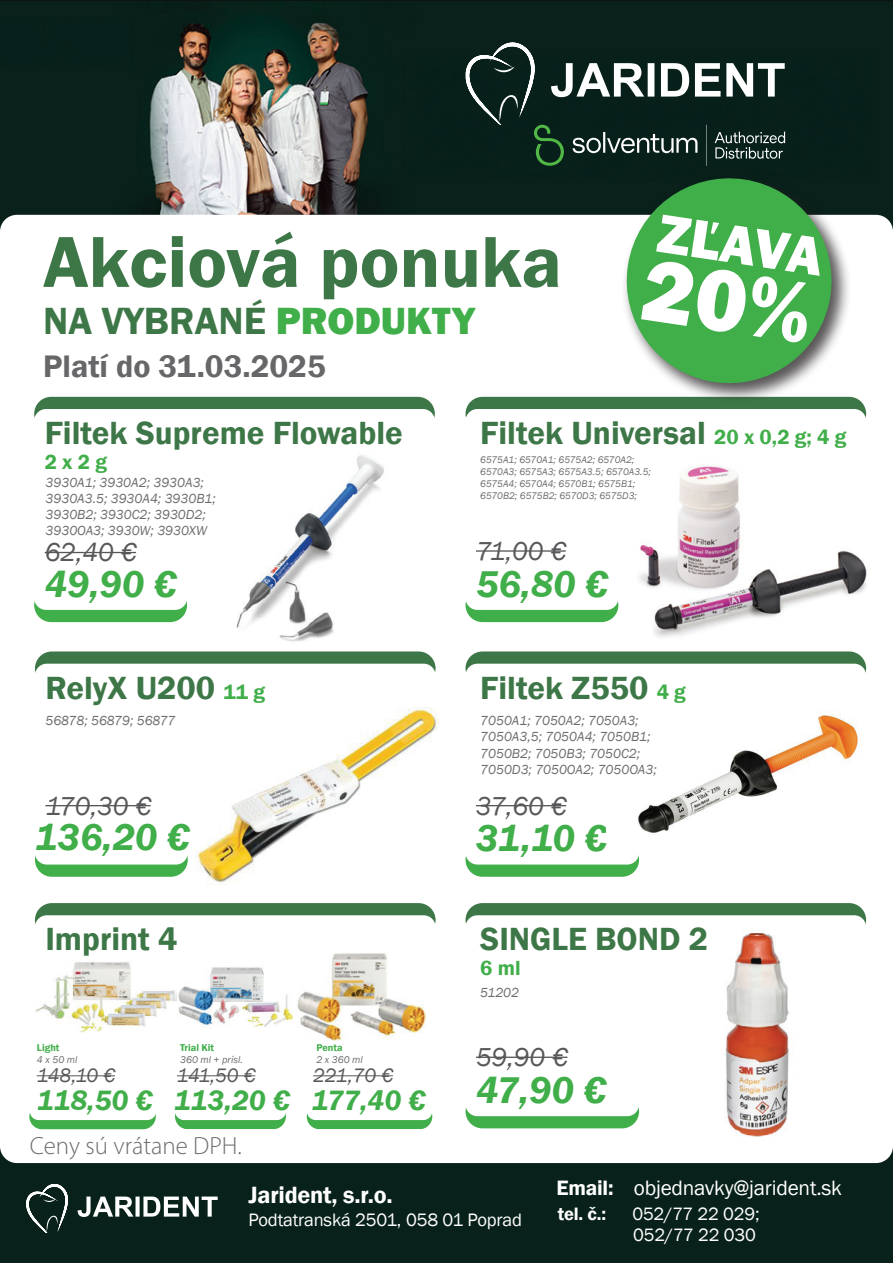
<style>
.page{position:relative;width:893px;height:1263px;background:#fff}
.page>*{position:absolute;margin:0;border:0;box-sizing:border-box;transform-origin:0 0}
.t1{font:600 74.7px "Franklin Gothic";color:#3e7747}
.t2{font:800 56.1px "Franklin Gothic";color:#fff}
.t3{font:600 39px "Franklin Gothic";color:#3e7747}
.t4{font:italic 600 38.25px "Franklin Gothic";color:#40ae49}
.t5{font:600 33px "Franklin Gothic";color:#3e7747}
.t6{font:600 32.1px "Franklin Gothic";color:#67676a}
.t7{font:italic 600 28.8px "Franklin Gothic";color:#40ae49}
.t8{font:italic 26.7px "Franklin Gothic";color:#57585a}
.t9{font:300 24.9px "Myriad Pro";color:#6c6d70}
.t10{font:600 24.15px "Franklin Gothic";letter-spacing:-.01em;color:#fff}
.t11{font:21.3px "Franklin Gothic";letter-spacing:-.01em;color:#fff}
.t12{font:600 21px "Franklin Gothic";color:#40ae49}
.t13{font:italic 19.95px "Franklin Gothic";letter-spacing:-.035em;color:#57585a}
.t14{font:18.45px "Franklin Gothic";letter-spacing:-.01em;color:#fff}
.t15{font:600 18.45px "Franklin Gothic";color:#fff}
.t16{font:italic 13.5px/16.2px "Franklin Gothic";color:#6c6d70}
.t17{font:italic 10.2px "Franklin Gothic";color:#6c6d70}
.t18{font:600 10.2px "Franklin Gothic";color:#40ae49}
.t19{font:italic 9.9px/11.9px "Franklin Gothic";color:#6c6d70}
.s1{font-weight:800;color:#40ae49}
.s2{font-size:21px;color:#40ae49}
.s3{font-weight:600}
</style>
<div class="page">
<div style="left:34px;top:588px;width:153px;height:34px;background:#40ae49;border-radius:17px"></div>
<div style="left:35px;top:843px;width:153px;height:34px;background:#40ae49;border-radius:17px"></div>
<div style="left:466px;top:588px;width:152px;height:34px;background:#40ae49;border-radius:17px"></div>
<div style="left:465px;top:843px;width:174px;height:34px;background:#40ae49;border-radius:17px"></div>
<div style="left:466px;top:1094px;width:173px;height:34px;background:#40ae49;border-radius:17px"></div>
<div style="left:175px;top:1104px;width:111px;height:25px;background:#40ae49;border-radius:13px"></div>
<div style="left:307px;top:1104px;width:125px;height:25px;background:#40ae49;border-radius:13px"></div>
<div style="left:34px;top:586px;width:153px;height:24px;background:#fff;border-radius:12px"></div>
<div style="left:35px;top:841px;width:153px;height:23px;background:#fff;border-radius:12px"></div>
<div style="left:466px;top:586px;width:152px;height:24px;background:#fff;border-radius:12px"></div>
<div style="left:465px;top:841px;width:174px;height:23px;background:#fff;border-radius:12px"></div>
<div style="left:466px;top:1092px;width:173px;height:24px;background:#fff;border-radius:12px"></div>
<div style="left:175px;top:1102px;width:111px;height:18px;background:#fff;border-radius:9px"></div>
<div style="left:307px;top:1102px;width:125px;height:18px;background:#fff;border-radius:9px"></div>
<div style="left:0;top:1147px;width:893px;height:116px;background:#08211a"></div>
<div style="left:34px;top:397px;width:401px;height:34px;background:#3e7747;border-radius:17px"></div>
<div style="left:35px;top:651px;width:401px;height:34px;background:#3e7747;border-radius:17px"></div>
<div style="left:35px;top:903px;width:401px;height:34px;background:#3e7747;border-radius:17px"></div>
<div style="left:34px;top:409px;width:401px;height:24px;background:#fff;border-radius:12px"></div>
<div style="left:35px;top:664px;width:401px;height:23px;background:#fff;border-radius:12px"></div>
<div style="left:35px;top:915px;width:401px;height:24px;background:#fff;border-radius:12px"></div>
<div style="left:466px;top:397px;width:400px;height:34px;background:#3e7747;border-radius:17px"></div>
<div style="left:465px;top:651px;width:401px;height:34px;background:#3e7747;border-radius:17px"></div>
<div style="left:465px;top:903px;width:401px;height:34px;background:#3e7747;border-radius:17px"></div>
<div style="left:0;top:1129px;width:893px;height:34px;background:#fff;border-radius:17px"></div>
<svg style="left:78px;top:1196px;width:140px;height:21px"></svg>
<svg style="left:26px;top:1184px;width:42px;height:49px"></svg>
<div style="left:466px;top:409px;width:400px;height:24px;background:#fff;border-radius:12px"></div>
<div style="left:465px;top:664px;width:401px;height:23px;background:#fff;border-radius:12px"></div>
<div style="left:465px;top:915px;width:401px;height:24px;background:#fff;border-radius:12px"></div>
<hr style="left:45px;top:552px;width:91px;height:1px;background:#57585a">
<hr style="left:45px;top:805px;width:106px;height:1px;background:#57585a">
<hr style="left:476px;top:550px;width:90px;height:2px;background:#57585a">
<hr style="left:476px;top:805px;width:90px;height:1px;background:#57585a">
<hr style="left:476px;top:1056px;width:91px;height:2px;background:#57585a">
<hr style="left:177px;top:1075px;width:78px;height:1px;background:#57585a">
<hr style="left:313px;top:1075px;width:80px;height:1px;background:#57585a">
<img style="left:0;top:2px;width:893px;height:226px">
<div style="left:0;top:215px;width:893px;height:34px;background:#fff;border-radius:17px"></div>
<div style="left:621px;top:173px;width:231px;height:231px;background:#231f20;opacity:.75"></div>
<svg style="left:619px;top:171px;width:220px;height:219px;fill:#40ae49"></svg>
<svg style="left:466px;top:43px;width:319px;height:123px;background:#2c413b"></svg>
<div style="left:29px;top:1104px;width:127px;height:25px;background:#40ae49;border-radius:13px"></div>
<div style="left:30px;top:1102px;width:126px;height:18px;background:#fff;border-radius:9px"></div>
<hr style="left:37px;top:1075px;width:78px;height:1px;background:#57585a">
<img style="left:236px;top:455px;width:148px;height:187px">
<img style="left:639px;top:465px;width:228px;height:173px">
<img style="left:195px;top:707px;width:244px;height:176px">
<img style="left:638px;top:714px;width:221px;height:119px">
<img style="left:35px;top:962px;width:141px;height:70px">
<img style="left:178px;top:967px;width:115px;height:60px">
<img style="left:297px;top:953px;width:128px;height:87px">
<img style="left:725px;top:933px;width:64px;height:204px">
<div style="left:641px;top:259px;width:172px;height:85px;background:#40ae49"></div>
<p class="t1" style="left:43px;top:216px;width:520px">Akciová ponuka</p>
<p class="t3" style="left:43px;top:297px;width:433px">NA VYBRANÉ <span class="s1">PRODUKTY</span></p>
<p class="t6" style="left:43px;top:347px;width:284px">Platí do 31.03.2025</p>
<p class="t2" style="left:663px;top:197px;width:168px;rotate:8deg">ZĽAVA</p>
<p class="t5" style="left:45px;top:413px;width:360px">Filtek Supreme Flowable</p>
<p class="t12" style="left:45px;top:449px;width:64px">2 x 2 g</p>
<p class="t16" style="left:46px;top:474px;width:160px">3930A1; 3930A2; 3930A3;</p>
<p class="t16" style="left:46px;top:491px;width:172px">3930A3.5; 3930A4; 3930B1;</p>
<p class="t16" style="left:46px;top:507px;width:162px">3930B2; 3930C2; 3930D2;</p>
<p class="t16" style="left:46px;top:523px;width:163px">3930OA3; 3930W; 3930XW</p>
<p class="t8" style="left:45px;top:536px;width:93px">62,40 €</p>
<p class="t4" style="left:45px;top:559px;width:133px">49,90 €</p>
<p class="t5" style="left:45px;top:667px;width:221px">RelyX U200 <span class="s2">11 g</span></p>
<p class="t16" style="left:45px;top:713px;width:131px">56878; 56879; 56877</p>
<p class="t8" style="left:45px;top:789px;width:107px">170,30 €</p>
<p class="t4" style="left:35px;top:812px;width:156px">136,20 €</p>
<p class="t5" style="left:45px;top:919px;width:134px">Imprint 4</p>
<p class="t18" style="left:37px;top:1041px;width:24px">Light</p>
<p class="t17" style="left:37px;top:1053px;width:42px">4 x 50 ml</p>
<p class="t18" style="left:180px;top:1041px;width:36px">Trial Kit</p>
<p class="t17" style="left:180px;top:1053px;width:64px">360 ml + prísl.</p>
<p class="t18" style="left:316px;top:1041px;width:28px">Penta</p>
<p class="t17" style="left:316px;top:1053px;width:48px">2 x 360 ml</p>
<p class="t13" style="left:37px;top:1063px;width:80px">148,10 €</p>
<p class="t7" style="left:37px;top:1082px;width:117px">118,50 €</p>
<p class="t13" style="left:177px;top:1063px;width:80px">141,50 €</p>
<p class="t13" style="left:313px;top:1063px;width:81px">221,70 €</p>
<p class="t7" style="left:174px;top:1082px;width:117px">113,20 €</p>
<p class="t7" style="left:312px;top:1082px;width:115px">177,40 €</p>
<p class="t9" style="left:30px;top:1130px;width:214px">Ceny sú vrátane DPH.</p>
<p class="t5" style="left:480px;top:413px;width:368px">Filtek Universal <span class="s2">20 x 0,2 g; 4 g</span></p>
<p class="t19" style="left:480px;top:454px;width:172px">6575A1; 6570A1; 6575A2; 6570A2; 6570A3; 6575A3; 6575A3.5; 6570A3.5; 6575A4; 6570A4; 6570B1; 6575B1; 6570B2; 6575B2; 6570D3; 6575D3;</p>
<p class="t8" style="left:476px;top:534px;width:91px">71,00 €</p>
<p class="t4" style="left:476px;top:559px;width:133px">56,80 €</p>
<p class="t5" style="left:480px;top:667px;width:207px">Filtek Z550 <span class="s2">4 g</span></p>
<p class="t16" style="left:480px;top:713px;width:178px">7050A1; 7050A2; 7050A3;<br>7050A3,5; 7050A4; 7050B1;<br>7050B2; 7050B3; 7050C2;<br>7050D3; 7050OA2; 7050OA3;</p>
<p class="t8" style="left:476px;top:789px;width:92px">37,60 €</p>
<p class="t4" style="left:476px;top:814px;width:133px">31,10 €</p>
<p class="t5" style="left:480px;top:919px;width:229px">SINGLE BOND 2</p>
<p class="t12" style="left:480px;top:955px;width:42px">6 ml</p>
<p class="t16" style="left:480px;top:985px;width:40px">51202</p>
<p class="t8" style="left:476px;top:1040px;width:93px">59,90 €</p>
<p class="t4" style="left:476px;top:1065px;width:131px">47,90 €</p>
<p class="t10" style="left:249px;top:1180px;width:146px">Jarident, s.r.o.</p>
<p class="t14" style="left:249px;top:1208px;width:275px">Podtatranská 2501, 058 01 Poprad</p>
<p class="t11" style="left:556px;top:1174px;width:287px"><span class="s3">Email:</span> objednavky@jarident.sk</p>
<p class="t15" style="left:558px;top:1202px;width:50px">tel. č.:</p>
<p class="t14" style="left:632px;top:1202px;width:129px">052/77 22 029;</p>
<p class="t14" style="left:633px;top:1223px;width:124px">052/77 22 030</p>
</div>
